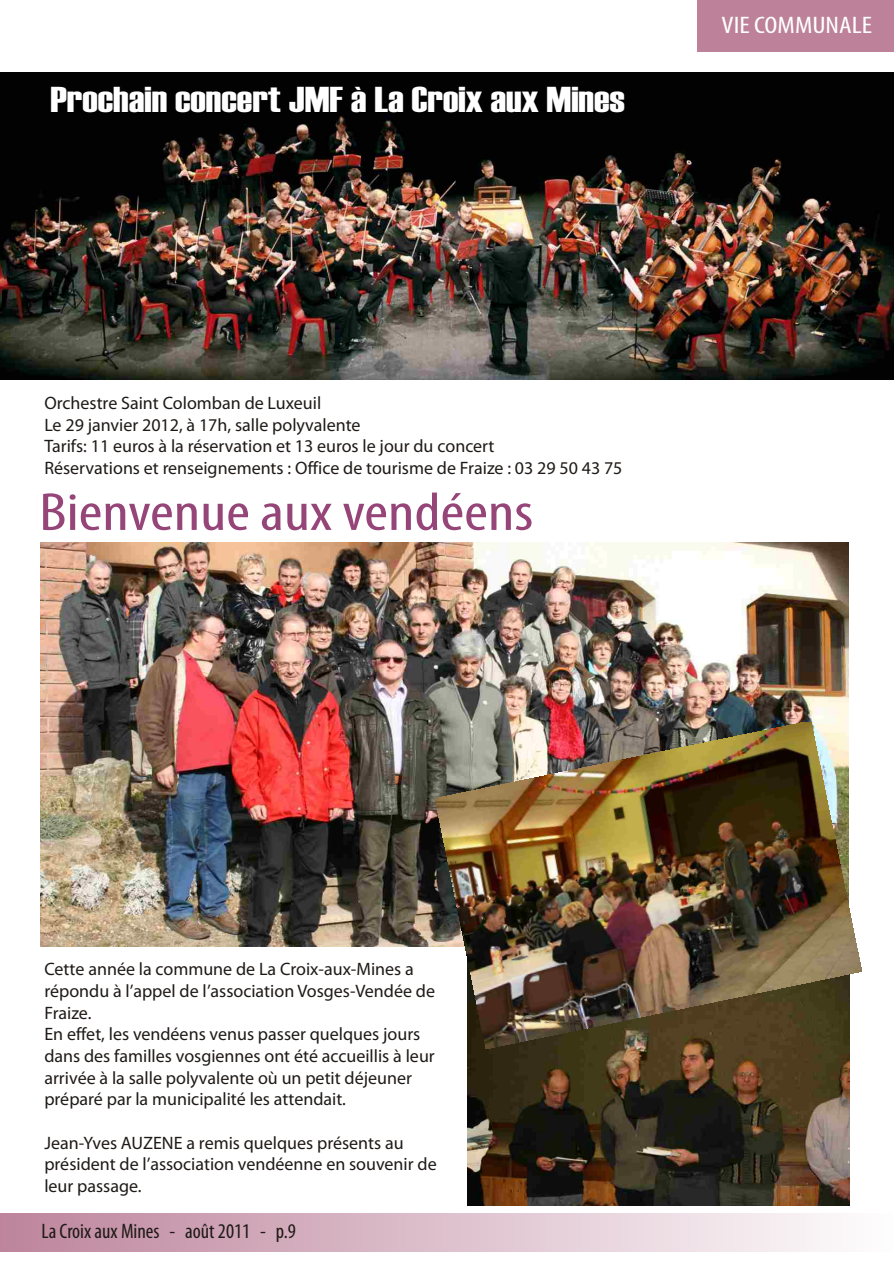
<style>
.page{position:relative;width:894px;height:1263px;background:#fff}
.page>*{position:absolute;margin:0;border:0;box-sizing:border-box;transform-origin:0 0}
.t1{font:condensed 54px "Myriad Pro";color:#964578;scale:1.21 1}
.t2{font:36px "Haettenschweiler";color:#fff;scale:1.21 1}
.t3{font:condensed 24px "Myriad Pro";color:#fff;scale:1.21 1}
.t4{font:condensed 21px "Myriad Pro";color:#1f1a17}
.t5{font:18px/21.6px "Myriad Pro";color:#1f1a17}
</style>
<div class="page">
<img style="left:0;top:73px;width:894px;height:306px">
<div style="left:697px;top:0;width:197px;height:52px;background:#bd8299"></div>
<div style="left:0;top:1214px;width:894px;height:38px;background:linear-gradient(to right,#bd849c,#fefdfe)"></div>
<img style="left:41px;top:542px;width:807px;height:404px">
<img style="left:467px;top:1049px;width:383px;height:156px">
<img style="left:436px;top:722px;width:426px;height:327px">
<h2 class="t2" style="left:50px;top:87px;width:476px">Prochain concert JMF à La Croix aux Mines</h2>
<h3 class="t3" style="left:721px;top:15px;width:126px">VIE COMMUNALE</h3>
<p class="t5" style="left:44px;top:394px;width:580px">Orchestre Saint Colomban de Luxeuil<br>Le 29 janvier 2012, à 17h, salle polyvalente<br>Tarifs: 11 euros à la réservation et 13 euros le jour du concert<br>Réservations et renseignements : Office de tourisme de Fraize : 03 29 50 43 75</p>
<h1 class="t1" style="left:39px;top:489px;width:410px">Bienvenue aux vendéens</h1>
<p class="t5" style="left:44px;top:960px;width:392px">Cette année la commune de La Croix-aux-Mines a répondu à l’appel de l’association Vosges-Vendée de Fraize.<br>En effet, les vendéens venus passer quelques jours dans des familles vosgiennes ont été accueillis à leur arrivée à la salle polyvalente où un petit déjeuner préparé par la municipalité les attendait.</p>
<p class="t5" style="left:44px;top:1133px;width:394px">Jean-Yves AUZENE a remis quelques présents au président de l’association vendéenne en souvenir de leur passage.</p>
<p class="t4" style="left:41px;top:1222px;width:256px">La Croix aux Mines - août 2011 - p.9</p>
</div>
